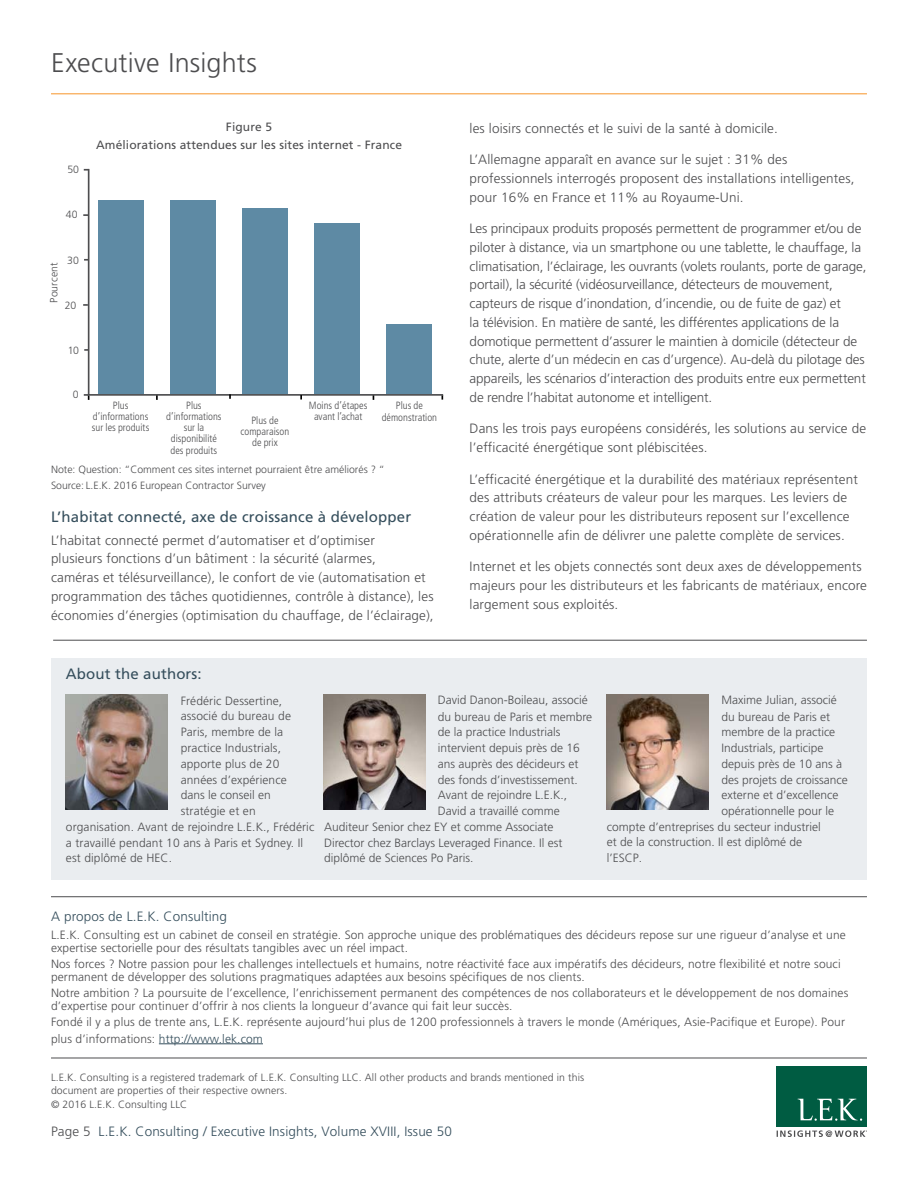
<style>
.page{position:relative;width:918px;height:1188px;background:#fff}
.page>*{position:absolute;margin:0;border:0;box-sizing:border-box;transform-origin:0 0}
.t1{font:300 27px "Frutiger";letter-spacing:.005em;color:#4d4d4f}
.t2{font:15px "Frutiger";letter-spacing:.01em;color:#354e5c}
.t3{font:300 13.5px/18.8px "Frutiger";letter-spacing:.01em;color:#4d4d4f}
.t4{font:300 13.5px/18.8px "Frutiger";letter-spacing:-.01em;color:#4d4d4f}
.t5{font:300 13.5px "Frutiger";letter-spacing:.01em;color:#354e5c}
.t6{font:300 12px/13.5px "Frutiger";letter-spacing:.01em;color:#4d4d4f}
.t7{font:12px/18px "Frutiger";letter-spacing:.01em;color:#4d4d4f;text-align:center}
.t8{font:300 10.5px/13.5px "Frutiger";letter-spacing:.01em;color:#4d4d4f}
.t9{font:300 condensed 10.5px/11.2px "Frutiger";color:#4d4d4f;text-align:center}
.s1{color:#354e5c}
.s2{color:#4d4d4f}
</style>
<div class="page">
<hr style="left:51px;top:93px;width:816px;height:1px;background:#f79428">
<div style="left:777px;top:1066px;width:90px;height:60px;background:#005c42"></div>
<svg style="left:798px;top:1099px;width:64px;height:22px"></svg>
<svg style="left:777px;top:1130px;width:90px;height:7px"></svg>
<hr style="left:159px;top:1044px;width:104px;height:1px;background:#354e5c">
<svg style="left:84px;top:394px;width:5px;height:6px"></svg>
<svg style="left:87px;top:168px;width:357px;height:229px"></svg>
<div style="left:170px;top:201px;width:46px;height:193px;background:#5e8aa4"></div>
<div style="left:242px;top:209px;width:46px;height:185px;background:#5e8aa4"></div>
<div style="left:314px;top:224px;width:46px;height:170px;background:#5e8aa4"></div>
<div style="left:386px;top:324px;width:46px;height:70px;background:#5e8aa4"></div>
<hr style="left:51px;top:1058px;width:816px;height:1px;background:#4d4d4f">
<hr style="left:53px;top:640px;width:814px;height:1px;background:#4d4d4f">
<hr style="left:51px;top:896px;width:816px;height:1px;background:#4d4d4f">
<div style="left:51px;top:658px;width:816px;height:222px;background:#eaedf0"></div>
<img style="left:323px;top:694px;width:102px;height:115px">
<img style="left:66px;top:694px;width:102px;height:115px">
<img style="left:607px;top:694px;width:102px;height:115px">
<h1 class="t1" style="left:51px;top:48px;width:208px">Executive Insights</h1>
<p class="t8" style="left:67px;top:163px;width:13px">50</p>
<p class="t8" style="left:66px;top:208px;width:13px">40</p>
<p class="t7" style="left:96px;top:118px;width:307px">Figure 5<br>Améliorations attendues sur les sites internet - France</p>
<p class="t8" style="left:67px;top:253px;width:13px">30</p>
<p class="t8" style="left:47px;top:303px;width:42px;rotate:-90deg">Pourcent</p>
<p class="t8" style="left:65px;top:298px;width:13px">20</p>
<p class="t8" style="left:68px;top:343px;width:13px">10</p>
<p class="t8" style="left:73px;top:388px;width:7px">0</p>
<p class="t9" style="left:92px;top:400px;width:59px">Plus d’informations sur les produits</p>
<p class="t9" style="left:166px;top:400px;width:57px">Plus d’informations sur la disponibilité des produits</p>
<p class="t9" style="left:241px;top:414px;width:50px">Plus de comparaison de prix</p>
<p class="t9" style="left:309px;top:400px;width:60px">Moins d’étapes avant l’achat</p>
<p class="t9" style="left:382px;top:400px;width:57px">Plus de démonstration</p>
<p class="t8" style="left:51px;top:461px;width:335px;line-height:16.5px">Note: Question: “Comment ces sites internet pourraient être améliorés ? “<br>Source: L.E.K. 2016 European Contractor Survey</p>
<p class="t2" style="left:51px;top:507px;width:362px">L’habitat connecté, axe de croissance à développer</p>
<p class="t3" style="left:51px;top:530px;width:384px">L’habitat connecté permet d’automatiser et d’optimiser<br>plusieurs fonctions d’un bâtiment : la sécurité (alarmes,<br>caméras et télésurveillance), le confort de vie (automatisation et programmation des tâches quotidiennes, contrôle à distance), les économies d’énergies (optimisation du chauffage, de l’éclairage),</p>
<p class="t3" style="left:470px;top:119px;width:310px">les loisirs connectés et le suivi de la santé à domicile.</p>
<p class="t3" style="left:470px;top:150px;width:386px">L’Allemagne apparaît en avance sur le sujet : 31% des professionnels interrogés proposent des installations intelligentes, pour 16% en France et 11% au Royaume-Uni.</p>
<p class="t4" style="left:470px;top:219px;width:399px">Les principaux produits proposés permettent de programmer et/ou de piloter à distance, via un smartphone ou une tablette, le chauffage, la climatisation, l’éclairage, les ouvrants (volets roulants, porte de garage, portail), la sécurité (vidéosurveillance, détecteurs de mouvement, capteurs de risque d’inondation, d’incendie, ou de fuite de gaz) et<br>la télévision. En matière de santé, les différentes applications de la domotique permettent d’assurer le maintien à domicile (détecteur de chute, alerte d’un médecin en cas d’urgence). Au-delà du pilotage des appareils, les scénarios d’interaction des produits entre eux permettent de rendre l’habitat autonome et intelligent.</p>
<p class="t3" style="left:470px;top:419px;width:398px">Dans les trois pays européens considérés, les solutions au service de l’efficacité énergétique sont plébiscitées.</p>
<p class="t3" style="left:470px;top:470px;width:390px">L’efficacité énergétique et la durabilité des matériaux représentent des attributs créateurs de valeur pour les marques. Les leviers de création de valeur pour les distributeurs reposent sur l’excellence opérationnelle afin de délivrer une palette complète de services.</p>
<p class="t3" style="left:470px;top:557px;width:399px">Internet et les objets connectés sont deux axes de développements majeurs pour les distributeurs et les fabricants de matériaux, encore largement sous exploités.</p>
<p class="t2" style="left:66px;top:665px;width:137px">About the authors:</p>
<p class="t6" style="left:181px;top:694px;width:103px">Frédéric Dessertine,</p>
<p class="t6" style="left:181px;top:709px;width:112px">associé du bureau de</p>
<p class="t6" style="left:181px;top:725px;width:104px">Paris, membre de la</p>
<p class="t6" style="left:181px;top:741px;width:102px">practice Industrials,</p>
<p class="t6" style="left:181px;top:757px;width:100px">apporte plus de 20</p>
<p class="t6" style="left:181px;top:773px;width:108px">années d’expérience</p>
<p class="t6" style="left:181px;top:788px;width:92px">dans le conseil en</p>
<p class="t6" style="left:181px;top:804px;width:77px">stratégie et en</p>
<p class="t6" style="left:66px;top:820px;width:250px">organisation. Avant de rejoindre L.E.K., Frédéric</p>
<p class="t6" style="left:66px;top:836px;width:239px">a travaillé pendant 10 ans à Paris et Sydney. Il</p>
<p class="t6" style="left:66px;top:851px;width:108px">est diplômé de HEC.</p>
<p class="t6" style="left:438px;top:693px;width:152px">David Danon-Boileau, associé</p>
<p class="t6" style="left:438px;top:710px;width:156px">du bureau de Paris et membre</p>
<p class="t6" style="left:438px;top:725px;width:124px">de la practice Industrials</p>
<p class="t6" style="left:438px;top:741px;width:144px">intervient depuis près de 16</p>
<p class="t6" style="left:438px;top:757px;width:142px">ans auprès des décideurs et</p>
<p class="t6" style="left:438px;top:773px;width:142px">des fonds d’investissement.</p>
<p class="t6" style="left:438px;top:788px;width:131px">Avant de rejoindre L.E.K.,</p>
<p class="t6" style="left:438px;top:804px;width:123px">David a travaillé comme</p>
<p class="t6" style="left:324px;top:820px;width:231px">Auditeur Senior chez EY et comme Associate</p>
<p class="t6" style="left:324px;top:836px;width:240px">Director chez Barclays Leveraged Finance. Il est</p>
<p class="t6" style="left:324px;top:851px;width:151px">diplômé de Sciences Po Paris.</p>
<p class="t6" style="left:722px;top:694px;width:117px">Maxime Julian, associé</p>
<p class="t6" style="left:722px;top:710px;width:110px">du bureau de Paris et</p>
<p class="t6" style="left:722px;top:725px;width:115px">membre de la practice</p>
<p class="t6" style="left:722px;top:741px;width:103px">Industrials, participe</p>
<p class="t6" style="left:722px;top:757px;width:122px">depuis près de 10 ans à</p>
<p class="t6" style="left:722px;top:773px;width:128px">des projets de croissance</p>
<p class="t6" style="left:722px;top:788px;width:118px">externe et d’excellence</p>
<p class="t6" style="left:722px;top:804px;width:114px">opérationnelle pour le</p>
<p class="t6" style="left:607px;top:820px;width:216px">compte d’entreprises du secteur industriel</p>
<p class="t6" style="left:607px;top:835px;width:197px">et de la construction. Il est diplômé de</p>
<p class="t6" style="left:607px;top:851px;width:37px">l’ESCP.</p>
<p class="t5" style="left:51px;top:909px;width:178px">A propos de L.E.K. Consulting</p>
<p class="t6" style="left:51px;top:928px;width:796px">L.E.K. Consulting est un cabinet de conseil en stratégie. Son approche unique des problématiques des décideurs repose sur une rigueur d’analyse et une expertise sectorielle pour des résultats tangibles avec un réel impact.</p>
<p class="t6" style="left:51px;top:957px;width:791px">Nos forces ? Notre passion pour les challenges intellectuels et humains, notre réactivité face aux impératifs des décideurs, notre flexibilité et notre souci permanent de développer des solutions pragmatiques adaptées aux besoins spécifiques de nos clients.</p>
<p class="t6" style="left:51px;top:986px;width:799px">Notre ambition ? La poursuite de l’excellence, l’enrichissement permanent des compétences de nos collaborateurs et le développement de nos domaines d’expertise pour continuer d’offrir à nos clients la longueur d’avance qui fait leur succès.</p>
<p class="t6" style="left:51px;top:1014px;width:796px;line-height:16.5px">Fondé il y a plus de trente ans, L.E.K. représente aujourd’hui plus de 1200 professionnels à travers le monde (Amériques, Asie-Pacifique et Europe). Pour plus d’informations: <span class="s1">http://www.lek.com</span></p>
<p class="t8" style="left:51px;top:1070px;width:535px">L.E.K. Consulting is a registered trademark of L.E.K. Consulting LLC. All other products and brands mentioned in this document are properties of their respective owners.<br>© 2016 L.E.K. Consulting LLC</p>
<p class="t5" style="left:51px;top:1124px;width:402px"><span class="s2">Page 5</span> L.E.K. Consulting / Executive Insights, Volume XVIII, Issue 50</p>
</div>
